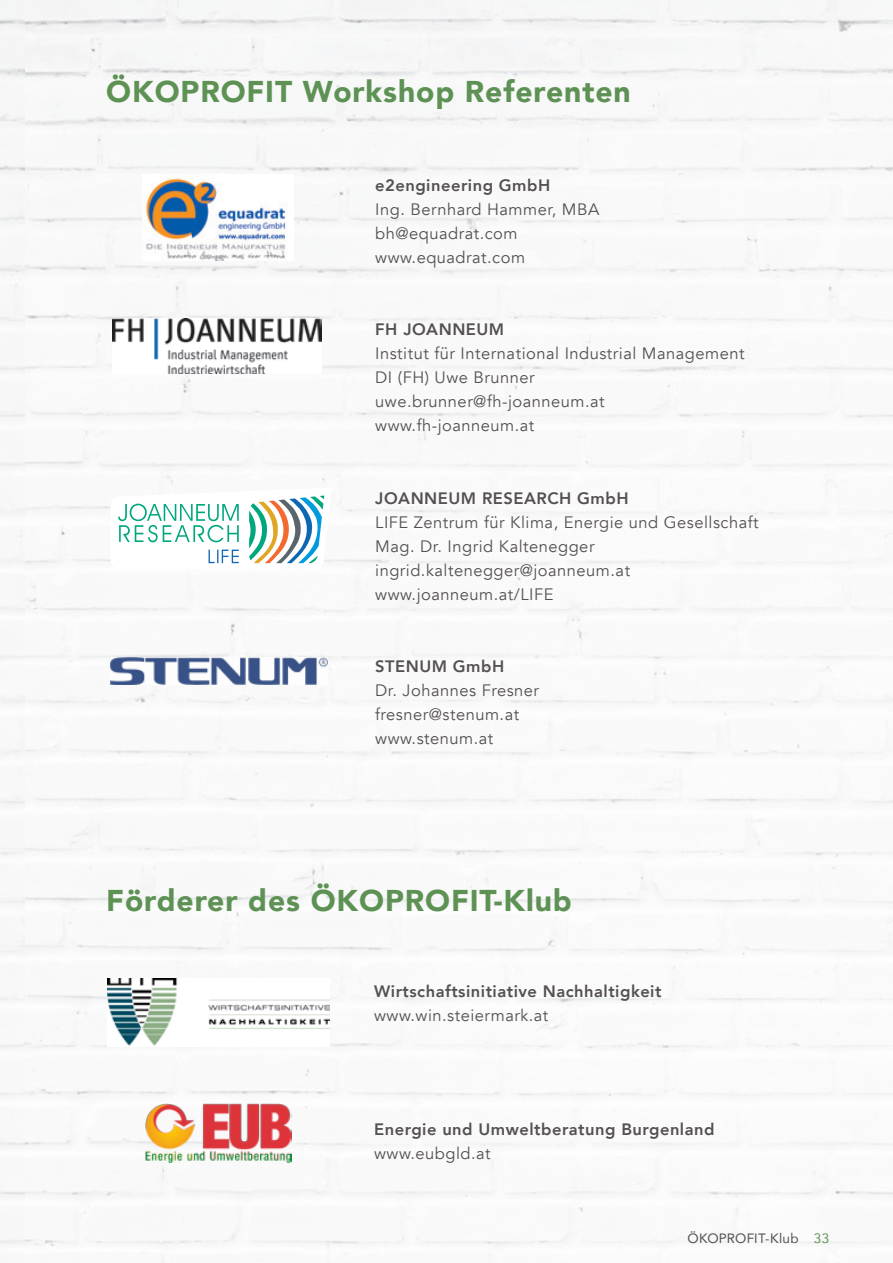
<style>
.page{position:relative;width:893px;height:1263px;background:#fff}
.page>*{position:absolute;margin:0;border:0;box-sizing:border-box;transform-origin:0 0}
.U1{font:900 30px "Avenir";letter-spacing:.03em;color:#5e9255}
.inhaltsverzeichnis2{font:16.5px "Avenir";letter-spacing:.03em;color:#555051}
.inhaltsverzeichnis2-2{font:800 16.5px "Avenir";letter-spacing:.03em;color:#555051}
.t1{font:13.5px "Avenir";letter-spacing:.015em;color:#555051}
.s1{color:#5e9255}
</style>
<div class="page">
<img style="left:24px;top:0;width:869px;height:1263px">
<img style="left:107px;top:978px;width:222px;height:68px">
<img style="left:146px;top:1096px;width:146px;height:66px">
<img style="left:142px;top:175px;width:152px;height:86px">
<img style="left:113px;top:319px;width:209px;height:55px">
<img style="left:111px;top:657px;width:216px;height:28px">
<svg style="left:111px;top:488px;width:221px;height:81px"></svg>
<p class="U1" style="left:106px;top:65px;width:526px">ÖKOPROFIT Workshop Referenten</p>
<p class="inhaltsverzeichnis2-2" style="left:375px;top:172px;width:176px">e2engineering GmbH</p>
<p class="inhaltsverzeichnis2" style="left:375px;top:199px;width:226px">Ing. Bernhard Hammer, MBA</p>
<p class="inhaltsverzeichnis2" style="left:375px;top:223px;width:144px">bh@equadrat.com</p>
<p class="inhaltsverzeichnis2" style="left:375px;top:247px;width:151px">www.equadrat.com</p>
<p class="inhaltsverzeichnis2-2" style="left:375px;top:317px;width:130px">FH JOANNEUM</p>
<p class="inhaltsverzeichnis2" style="left:375px;top:344px;width:371px">Institut für International Industrial Management</p>
<p class="inhaltsverzeichnis2" style="left:375px;top:368px;width:161px">DI (FH) Uwe Brunner</p>
<p class="inhaltsverzeichnis2" style="left:375px;top:392px;width:231px">uwe.brunner@fh-joanneum.at</p>
<p class="inhaltsverzeichnis2" style="left:375px;top:416px;width:161px">www.fh-joanneum.at</p>
<p class="inhaltsverzeichnis2-2" style="left:375px;top:485px;width:255px">JOANNEUM RESEARCH GmbH</p>
<p class="inhaltsverzeichnis2" style="left:375px;top:512px;width:385px">LIFE Zentrum für Klima, Energie und Gesellschaft</p>
<p class="inhaltsverzeichnis2" style="left:375px;top:536px;width:221px">Mag. Dr. Ingrid Kaltenegger</p>
<p class="inhaltsverzeichnis2" style="left:375px;top:560px;width:256px">ingrid.kaltenegger@joanneum.at</p>
<p class="inhaltsverzeichnis2" style="left:375px;top:584px;width:180px">www.joanneum.at/LIFE</p>
<p class="inhaltsverzeichnis2-2" style="left:375px;top:653px;width:130px">STENUM GmbH</p>
<p class="inhaltsverzeichnis2" style="left:375px;top:680px;width:165px">Dr. Johannes Fresner</p>
<p class="inhaltsverzeichnis2" style="left:375px;top:704px;width:145px">fresner@stenum.at</p>
<p class="inhaltsverzeichnis2" style="left:375px;top:729px;width:120px">www.stenum.at</p>
<p class="U1" style="left:106px;top:875px;width:467px">Förderer des ÖKOPROFIT-Klub</p>
<p class="inhaltsverzeichnis2-2" style="left:374px;top:978px;width:289px">Wirtschaftsinitiative Nachhaltigkeit</p>
<p class="inhaltsverzeichnis2" style="left:374px;top:1005px;width:176px">www.win.steiermark.at</p>
<p class="inhaltsverzeichnis2-2" style="left:374px;top:1116px;width:342px">Energie und Umweltberatung Burgenland</p>
<p class="inhaltsverzeichnis2" style="left:374px;top:1143px;width:118px">www.eubgld.at</p>
<p class="t1" style="left:687px;top:1227px;width:143px">ÖKOPROFIT-Klub <span class="s1">33</span></p>
</div>
